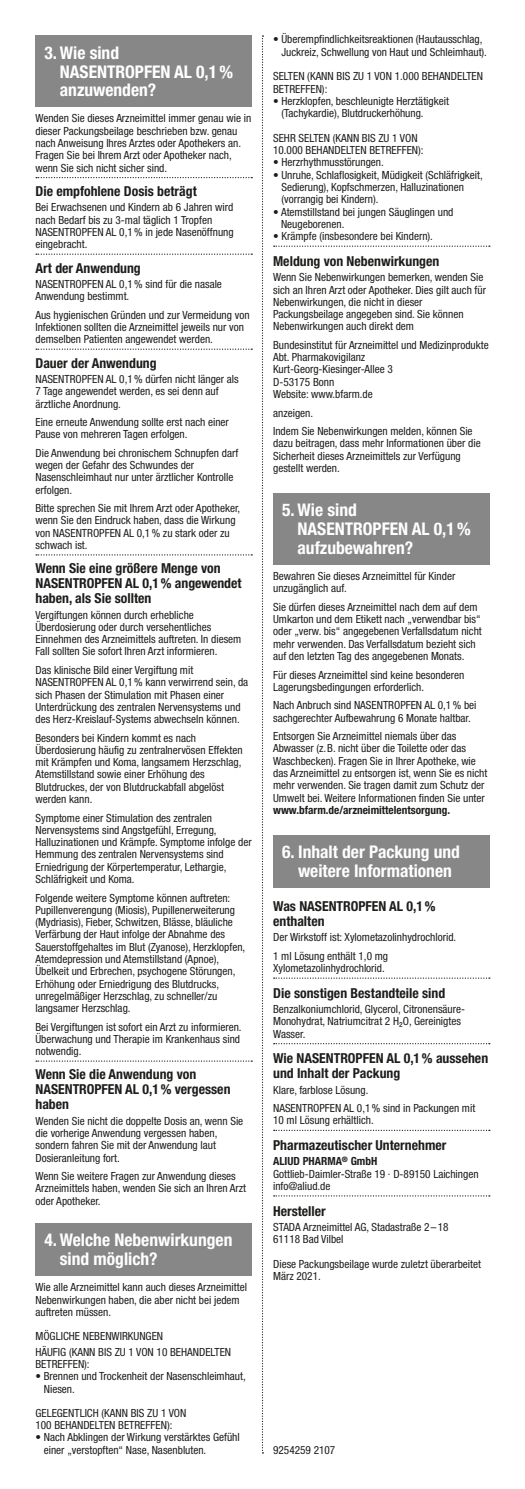
<style>
.page{position:relative;width:525px;height:1489px;background:#fff}
.page>*{position:absolute;margin:0;border:0;box-sizing:border-box;transform-origin:0 0}
.t1{font:700 condensed 17.5px/18.9px "Helvetica Neue LTW1 G";color:#fff}
.t2{font:700 condensed 13.75px/15px "Helvetica Neue LTW1 G";color:#1d1d1b}
.t3{font:condensed 11.25px/12.2px "Helvetica Neue LTW1 G";color:#1d1d1b}
.t4{font:700 condensed 11.25px "Helvetica Neue LTW1 G";color:#1d1d1b}
.s1{font-weight:700}
</style>
<div class="page">
<svg style="left:36px;top:177px;width:216px;height:1px"></svg>
<svg style="left:36px;top:253px;width:216px;height:2px"></svg>
<svg style="left:36px;top:348px;width:216px;height:2px"></svg>
<svg style="left:36px;top:554px;width:216px;height:1px"></svg>
<svg style="left:36px;top:1060px;width:216px;height:1px"></svg>
<div style="left:35px;top:35px;width:217px;height:72px;background:#878787"></div>
<div style="left:35px;top:1223px;width:217px;height:52px;background:#878787"></div>
<svg style="left:273px;top:245px;width:216px;height:2px"></svg>
<svg style="left:273px;top:977px;width:216px;height:1px"></svg>
<svg style="left:273px;top:1043px;width:216px;height:1px"></svg>
<svg style="left:273px;top:1129px;width:216px;height:1px"></svg>
<svg style="left:273px;top:1195px;width:216px;height:1px"></svg>
<div style="left:273px;top:493px;width:216px;height:71px;background:#878787"></div>
<div style="left:273px;top:835px;width:216px;height:52px;background:#878787"></div>
<svg style="left:262px;top:35px;width:1px;height:1418px"></svg>
<h1 class="t1" style="left:60px;top:43px;width:175px;text-indent:-15px">3. Wie sind<br>NASENTROPFEN AL 0,1% anzuwenden?</h1>
<p class="t3" style="left:35px;top:112px;width:217px">Wenden Sie dieses Arzneimittel immer genau wie in dieser Packungsbeilage beschrieben bzw. genau nach Anweisung Ihres Arztes oder Apothekers an.<br>Fragen Sie bei Ihrem Arzt oder Apotheker nach, wenn Sie sich nicht sicher sind.</p>
<p class="t2" style="left:35px;top:184px;width:163px">Die empfohlene Dosis beträgt</p>
<p class="t3" style="left:35px;top:201px;width:199px">Bei Erwachsenen und Kindern ab 6 Jahren wird nach Bedarf bis zu 3-mal täglich 1 Tropfen NASENTROPFEN AL 0,1% in jede Nasenöffnung eingebracht.</p>
<p class="t2" style="left:35px;top:260px;width:107px">Art der Anwendung</p>
<p class="t3" style="left:35px;top:278px;width:188px">NASENTROPFEN AL 0,1% sind für die nasale<br>Anwendung bestimmt.</p>
<p class="t3" style="left:35px;top:308px;width:215px">Aus hygienischen Gründen und zur Vermeidung von<br>Infektionen sollten die Arzneimittel jeweils nur von demselben Patienten angewendet werden.</p>
<p class="t2" style="left:35px;top:355px;width:123px">Dauer der Anwendung</p>
<p class="t3" style="left:35px;top:373px;width:205px">NASENTROPFEN AL 0,1% dürfen nicht länger als<br>7 Tage angewendet werden, es sei denn auf ärztliche Anordnung.</p>
<p class="t3" style="left:35px;top:416px;width:195px">Eine erneute Anwendung sollte erst nach einer<br>Pause von mehreren Tagen erfolgen.</p>
<p class="t3" style="left:35px;top:446px;width:204px">Die Anwendung bei chronischem Schnupfen darf wegen der Gefahr des Schwundes der Nasenschleimhaut nur unter ärztlicher Kontrolle erfolgen.</p>
<p class="t3" style="left:35px;top:502px;width:206px">Bitte sprechen Sie mit Ihrem Arzt oder Apotheker, wenn Sie den Eindruck haben, dass die Wirkung von NASENTROPFEN AL 0,1% zu stark oder zu schwach ist.</p>
<p class="t2" style="left:35px;top:561px;width:207px">Wenn Sie eine größere Menge von<br>NASENTROPFEN AL 0,1% angewendet haben, als Sie sollten</p>
<p class="t3" style="left:35px;top:608px;width:207px">Vergiftungen können durch erhebliche Überdosierung oder durch versehentliches Einnehmen des Arzneimittels auftreten. In diesem Fall sollten Sie sofort Ihren Arzt informieren.</p>
<p class="t3" style="left:35px;top:664px;width:214px">Das klinische Bild einer Vergiftung mit NASENTROPFEN AL 0,1% kann verwirrend sein, da sich Phasen der Stimulation mit Phasen einer Unterdrückung des zentralen Nervensystems und des Herz-Kreislauf-Systems abwechseln können.</p>
<p class="t3" style="left:35px;top:731px;width:208px">Besonders bei Kindern kommt es nach Überdosierung häufig zu zentralnervösen Effekten mit Krämpfen und Koma, langsamem Herzschlag, Atemstillstand sowie einer Erhöhung des Blutdruckes, der von Blutdruckabfall abgelöst werden kann.</p>
<p class="t3" style="left:35px;top:811px;width:218px">Symptome einer Stimulation des zentralen Nervensystems sind Angstgefühl, Erregung, Halluzinationen und Krämpfe. Symptome infolge der Hemmung des zentralen Nervensystems sind Erniedrigung der Körpertemperatur, Lethargie, Schläfrigkeit und Koma.</p>
<p class="t3" style="left:35px;top:891px;width:211px">Folgende weitere Symptome können auftreten:<br>Pupillenverengung (Miosis), Pupillenerweiterung (Mydriasis), Fieber, Schwitzen, Blässe, bläuliche Verfärbung der Haut infolge der Abnahme des Sauerstoffgehaltes im Blut (Zyanose), Herzklopfen, Atemdepression und Atemstillstand (Apnoe), Übelkeit und Erbrechen, psychogene Störungen, Erhöhung oder Erniedrigung des Blutdrucks, unregelmäßiger Herzschlag, zu schneller/zu langsamer Herzschlag.</p>
<p class="t3" style="left:35px;top:1020px;width:207px">Bei Vergiftungen ist sofort ein Arzt zu informieren.<br>Überwachung und Therapie im Krankenhaus sind notwendig.</p>
<p class="t2" style="left:35px;top:1067px;width:196px">Wenn Sie die Anwendung von<br>NASENTROPFEN AL 0,1% vergessen haben</p>
<p class="t3" style="left:35px;top:1114px;width:209px">Wenden Sie nicht die doppelte Dosis an, wenn Sie die vorherige Anwendung vergessen haben, sondern fahren Sie mit der Anwendung laut Dosieranleitung fort.</p>
<p class="t3" style="left:35px;top:1169px;width:212px">Wenn Sie weitere Fragen zur Anwendung dieses<br>Arzneimittels haben, wenden Sie sich an Ihren Arzt oder Apotheker.</p>
<h1 class="t1" style="left:60px;top:1230px;width:174px;text-indent:-15px">4. Welche Nebenwirkungen sind möglich?</h1>
<p class="t3" style="left:35px;top:1281px;width:213px">Wie alle Arzneimittel kann auch dieses Arzneimittel<br>Nebenwirkungen haben, die aber nicht bei jedem auftreten müssen.</p>
<p class="t3" style="left:35px;top:1328px;width:197px;line-height:15.4px">MÖGLICHE NEBENWIRKUNGEN<br>HÄUFIG (KANN BIS ZU 1 VON 10 BEHANDELTEN</p>
<p class="t3" style="left:35px;top:1357px;width:56px">BETREFFEN):</p>
<p class="t3" style="left:44px;top:1369px;width:203px;text-indent:-8px">• Brennen und Trockenheit der Nasenschleimhaut,<br>Niesen.</p>
<p class="t3" style="left:35px;top:1406px;width:152px">GELEGENTLICH (KANN BIS ZU 1 VON<br>100 BEHANDELTEN BETREFFEN):</p>
<p class="t3" style="left:44px;top:1430px;width:197px;text-indent:-8px">• Nach Abklingen der Wirkung verstärktes Gefühl einer „verstopften“ Nase, Nasenbluten.</p>
<p class="t3" style="left:281px;top:33px;width:207px;text-indent:-8px">• Überempfindlichkeitsreaktionen (Hautausschlag,<br>Juckreiz, Schwellung von Haut und Schleimhaut).</p>
<p class="t3" style="left:273px;top:70px;width:211px">SELTEN (KANN BIS ZU 1 VON 1.000 BEHANDELTEN<br>BETREFFEN):</p>
<p class="t3" style="left:281px;top:95px;width:169px;text-indent:-8px">• Herzklopfen, beschleunigte Herztätigkeit (Tachykardie), Blutdruckerhöhung.</p>
<p class="t3" style="left:273px;top:132px;width:152px">SEHR SELTEN (KANN BIS ZU 1 VON<br>10.000 BEHANDELTEN BETREFFEN):</p>
<p class="t3" style="left:273px;top:156px;width:112px">• Herzrhythmusstörungen.</p>
<p class="t3" style="left:281px;top:169px;width:203px;text-indent:-8px">• Unruhe, Schlaflosigkeit, Müdigkeit (Schläfrigkeit,<br>Sedierung), Kopfschmerzen, Halluzinationen (vorrangig bei Kindern).</p>
<p class="t3" style="left:281px;top:206px;width:174px;text-indent:-8px">• Atemstillstand bei jungen Säuglingen und<br>Neugeborenen.</p>
<p class="t3" style="left:273px;top:230px;width:161px">• Krämpfe (insbesondere bei Kindern).</p>
<p class="t2" style="left:273px;top:253px;width:168px">Meldung von Nebenwirkungen</p>
<p class="t3" style="left:273px;top:271px;width:214px">Wenn Sie Nebenwirkungen bemerken, wenden Sie sich an Ihren Arzt oder Apotheker. Dies gilt auch für Nebenwirkungen, die nicht in dieser Packungsbeilage angegeben sind. Sie können Nebenwirkungen auch direkt dem</p>
<p class="t3" style="left:273px;top:339px;width:217px">Bundesinstitut für Arzneimittel und Medizinprodukte<br>Abt. Pharmakovigilanz<br>Kurt-Georg-Kiesinger-Allee 3<br>D-53175 Bonn<br>Website: www.bfarm.de</p>
<p class="t3" style="left:273px;top:403px;width:201px;line-height:18.5px">anzeigen.<br>Indem Sie Nebenwirkungen melden, können Sie</p>
<p class="t3" style="left:273px;top:437px;width:209px">dazu beitragen, dass mehr Informationen über die<br>Sicherheit dieses Arzneimittels zur Verfügung gestellt werden.</p>
<h1 class="t1" style="left:297px;top:500px;width:175px;text-indent:-15px">5. Wie sind<br>NASENTROPFEN AL 0,1% aufzubewahren?</h1>
<p class="t3" style="left:273px;top:570px;width:183px">Bewahren Sie dieses Arzneimittel für Kinder unzugänglich auf.</p>
<p class="t3" style="left:273px;top:601px;width:210px">Sie dürfen dieses Arzneimittel nach dem auf dem Umkarton und dem Etikett nach „verwendbar bis“ oder „verw. bis“ angegebenen Verfallsdatum nicht mehr verwenden. Das Verfallsdatum bezieht sich auf den letzten Tag des angegebenen Monats.</p>
<p class="t3" style="left:273px;top:668px;width:193px">Für dieses Arzneimittel sind keine besonderen<br>Lagerungsbedingungen erforderlich.</p>
<p class="t3" style="left:273px;top:699px;width:205px">Nach Anbruch sind NASENTROPFEN AL 0,1% bei sachgerechter Aufbewahrung 6 Monate haltbar.</p>
<p class="t3" style="left:273px;top:730px;width:216px">Entsorgen Sie Arzneimittel niemals über das Abwasser (z.B. nicht über die Toilette oder das Waschbecken). Fragen Sie in Ihrer Apotheke, wie das Arzneimittel zu entsorgen ist, wenn Sie es nicht mehr verwenden. Sie tragen damit zum Schutz der Umwelt bei. Weitere Informationen finden Sie unter</p>
<p class="t4" style="left:273px;top:803px;width:178px">www.bfarm.de/arzneimittelentsorgung.</p>
<h1 class="t1" style="left:282px;top:842px;width:179px;text-align:center">6. Inhalt der Packung und weitere Informationen</h1>
<p class="t2" style="left:273px;top:898px;width:164px">Was NASENTROPFEN AL 0,1% enthalten</p>
<p class="t3" style="left:273px;top:928px;width:184px;line-height:18.5px">Der Wirkstoff ist: Xylometazolinhydrochlorid.<br>1 ml Lösung enthält 1,0 mg</p>
<p class="t3" style="left:273px;top:962px;width:113px">Xylometazolinhydrochlorid.</p>
<p class="t2" style="left:273px;top:985px;width:174px">Die sonstigen Bestandteile sind</p>
<p class="t3" style="left:273px;top:1003px;width:193px">Benzalkoniumchlorid, Glycerol, Citronensäure-<br>Monohydrat, Natriumcitrat 2 H2O, Gereinigtes<br>Wasser.</p>
<p class="t2" style="left:273px;top:1050px;width:216px">Wie NASENTROPFEN AL 0,1% aussehen und Inhalt der Packung</p>
<p class="t3" style="left:273px;top:1080px;width:203px;line-height:18.5px">Klare, farblose Lösung.<br>NASENTROPFEN AL 0,1% sind in Packungen mit</p>
<p class="t3" style="left:273px;top:1114px;width:102px">10 ml Lösung erhältlich.</p>
<p class="t2" style="left:273px;top:1137px;width:175px">Pharmazeutischer Unternehmer</p>
<p class="t3" style="left:273px;top:1155px;width:207px"><span class="s1">ALIUD PHARMA</span><sup>®</sup> <span class="s1">GmbH<br></span>Gottlieb-Daimler-Straße 19 · D-89150 Laichingen info@aliud.de</p>
<p class="t2" style="left:273px;top:1203px;width:54px">Hersteller</p>
<p class="t3" style="left:273px;top:1220px;width:177px">STADA Arzneimittel AG, Stadastraße 2–18<br>61118 Bad Vilbel</p>
<p class="t3" style="left:273px;top:1257px;width:209px">Diese Packungsbeilage wurde zuletzt überarbeitet<br>März 2021.</p>
<p class="t3" style="left:273px;top:1443px;width:64px">9254259 2107</p>
</div>
